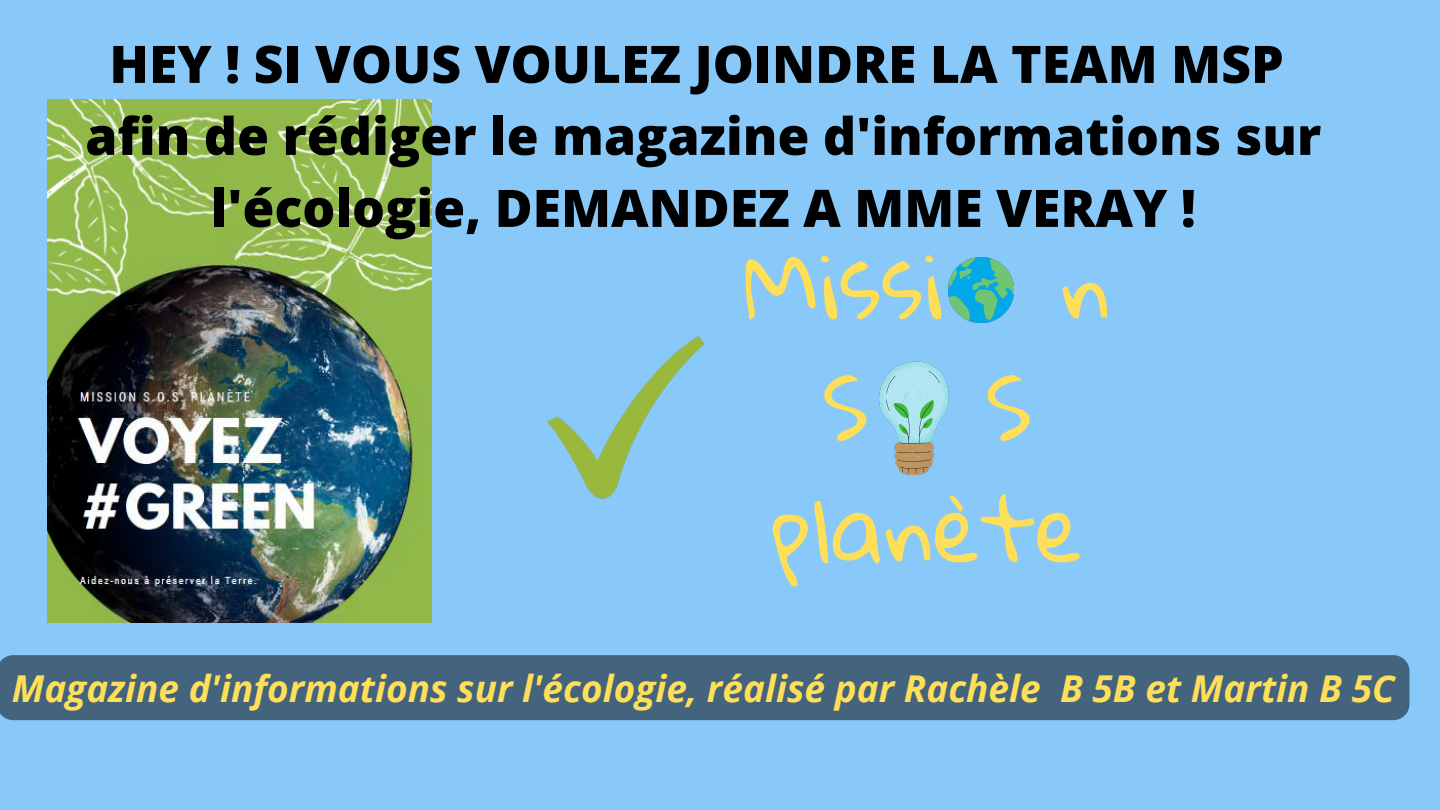
<style>
.page{position:relative;width:1440px;height:810px;background:#88c9f9}
.page>*{position:absolute;margin:0;border:0;box-sizing:border-box;transform-origin:0 0}
.t1{font:87.3px/121.5px "Gloria Hallelujah";color:#ffde59}
.t2{font:800 51.8px/72px "Open Sans";color:#000;text-align:center}
.t3{font:italic 700 37px "Open Sans";color:#ffde59}
</style>
<div class="page">
<img style="left:548px;top:336px;width:156px;height:162px">
<div style="left:0;top:655px;width:1410px;height:65px;background:#43647c"></div>
<img style="left:949px;top:258px;width:64px;height:64px">
<img style="left:880px;top:361px;width:69px;height:113px">
<img style="left:47px;top:100px;width:384px;height:522px">
<p class="t2" style="left:85px;top:27px;width:1238px">HEY ! SI VOUS VOULEZ JOINDRE LA TEAM MSP afin de rédiger le magazine d'informations sur l'écologie, DEMANDEZ A MME VERAY !</p>
<h1 class="t1" style="left:744px;top:228px;width:201px">Missi</h1>
<h1 class="t1" style="left:1061px;top:228px;width:51px">n</h1>
<h1 class="t1" style="left:771px;top:350px;width:314px;text-indent:215px">S planète</h1>
<h1 class="t1" style="left:823px;top:350px;width:47px">S</h1>
<p class="t3" style="left:12px;top:663px;width:1384px">Magazine d'informations sur l'écologie, réalisé par Rachèle B 5B et Martin B 5C</p>
</div>
